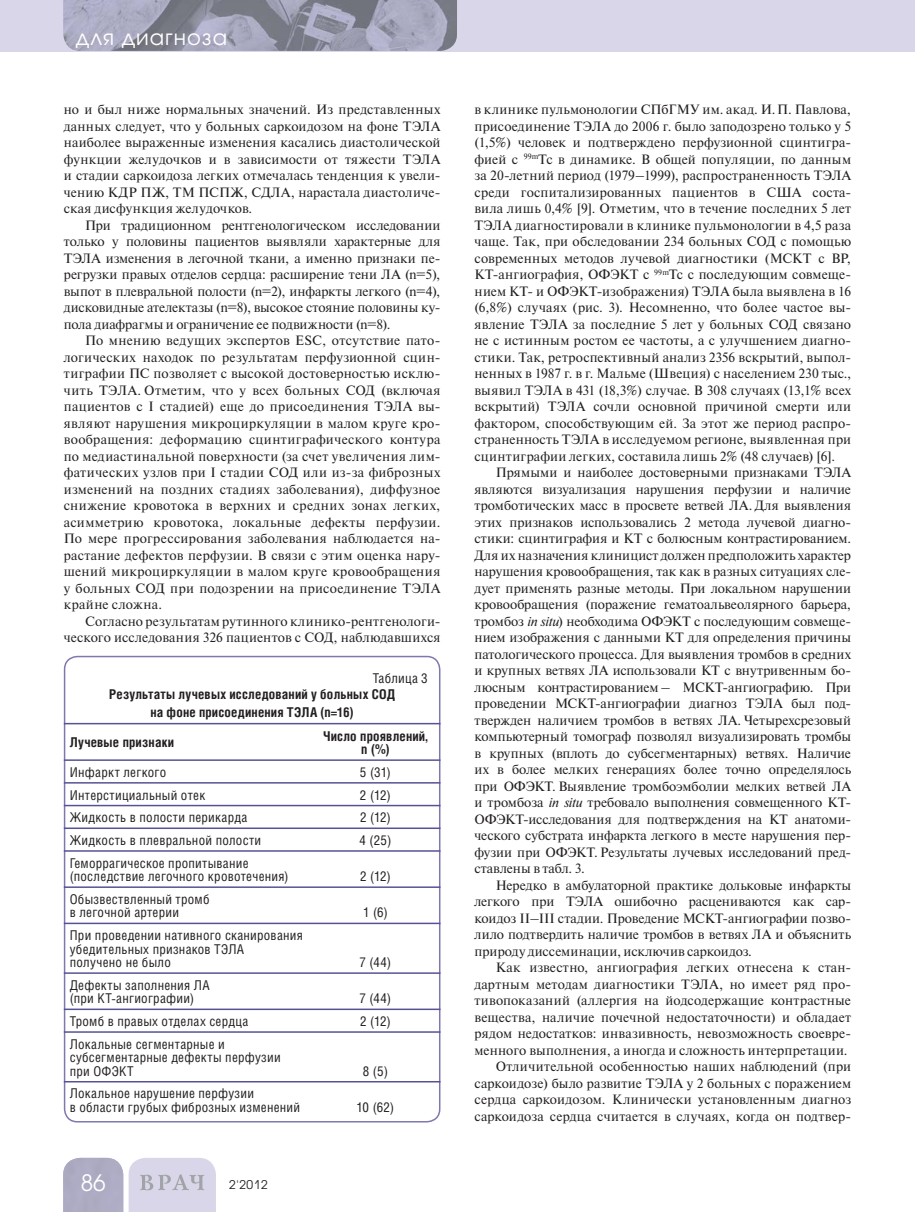
<style>
.page{position:relative;width:915px;height:1212px;background:#fff}
.page>*{position:absolute;margin:0;border:0;box-sizing:border-box;transform-origin:0 0}
.t1{font:22.5px "Avant Garde Gothic C";color:#fff}
.t2{font:21px "Avant Garde Gothic C";letter-spacing:.05em;color:#fff}
.t3{font:13.5px/16.5px "Newton C";letter-spacing:.01em;color:#231f20;text-align:justify}
.t4{font:13.5px/13.5px "Helios Cond";letter-spacing:.02em;color:#231f20}
.t5{font:700 13.5px/18px "Helios Cond";letter-spacing:.015em;color:#231f20;text-align:center}
.t6{font:12px "Avant Garde Gothic C";color:#231f20}
.s1{font-style:italic}
</style>
<div class="page">
<svg style="left:63px;top:1158px;width:153px;height:54px;background:#c7c6d8"></svg>
<div style="left:0;top:0;width:914px;height:51px;background:#d8d6e8"></div>
<img style="left:63px;top:0;width:394px;height:51px">
<div style="left:64px;top:656px;width:376px;height:466px;border:2px solid #7d78ae;border-radius:13px"></div>
<hr style="left:64px;top:723px;width:376px;height:1px;background:#575295">
<hr style="left:64px;top:759px;width:376px;height:2px;background:#575295">
<hr style="left:64px;top:782px;width:376px;height:1px;background:#575295">
<hr style="left:64px;top:805px;width:376px;height:1px;background:#575295">
<hr style="left:64px;top:827px;width:376px;height:2px;background:#575295">
<hr style="left:64px;top:850px;width:376px;height:2px;background:#575295">
<hr style="left:64px;top:886px;width:376px;height:2px;background:#575295">
<hr style="left:64px;top:923px;width:376px;height:1px;background:#575295">
<hr style="left:64px;top:972px;width:376px;height:2px;background:#575295">
<hr style="left:64px;top:1008px;width:376px;height:2px;background:#575295">
<hr style="left:64px;top:1031px;width:376px;height:2px;background:#575295">
<hr style="left:64px;top:1081px;width:376px;height:1px;background:#575295">
<h2 class="t2" style="left:76px;top:25px;width:152px">для диагноза</h2>
<p class="t3" style="left:64px;top:103px;width:378px">но и был ниже нормальных значений. Из представленных данных следует, что у больных саркоидозом на фоне ТЭЛА наиболее выраженные изменения касались диастолической функции желудочков и в зависимости от тяжести ТЭЛА и стадии саркоидоза легких отмечалась тенденция к увели&shy;чению КДР ПЖ, ТМ ПСПЖ, СДЛА, нарастала диастоличе&shy;ская дисфункция желудочков.</p>
<p class="t3" style="left:64px;top:218px;width:378px;text-indent:21px">При традиционном рентгенологическом исследовании только у половины пациентов выявляли характерные для ТЭЛА изменения в легочной ткани, а именно признаки пе&shy;регрузки правых отделов сердца: расширение тени ЛА (n=5), выпот в плевральной полости (n=2), инфаркты легкого (n=4), дисковидные ателектазы (n=8), высокое стояние половины ку&shy;пола диафрагмы и ограничение ее подвижности (n=8).</p>
<p class="t3" style="left:64px;top:334px;width:378px;text-indent:21px">По мнению ведущих экспертов ESC, отсутствие пато&shy;логических находок по результатам перфузионной сцин&shy;тиграфии ПС позволяет с высокой достоверностью исклю&shy;чить ТЭЛА. Отметим, что у всех больных СОД (включая пациентов с I стадией) еще до присоединения ТЭЛА вы&shy;являют нарушения микроциркуляции в малом круге кро&shy;вообращения: деформацию сцинтиграфического контура по медиастинальной поверхности (за счет увеличения лим&shy;фатических узлов при I стадии СОД или из-за фиброзных изменений на поздних стадиях заболевания), диффузное снижение кровотока в верхних и средних зонах легких, асимметрию кровотока, локальные дефекты перфузии.<br>По мере прогрессирования заболевания наблюдается на&shy;растание дефектов перфузии. В связи с этим оценка нару&shy;шений микроциркуляции в малом круге кровообращения у больных СОД при подозрении на присоединение ТЭЛА крайне сложна.</p>
<p class="t3" style="left:64px;top:614px;width:378px;text-align:right">Согласно результатам рутинного клинико-рентгенологи&shy;ческого исследования 326 пациентов c СОД, наблюдавшихся</p>
<p class="t4" style="left:372px;top:672px;width:56px">Таблица 3</p>
<p class="t5" style="left:109px;top:685px;width:287px">Результаты лучевых исследований у больных СОД на фоне присоединения ТЭЛА (n=16)</p>
<p class="t5" style="left:70px;top:734px;width:106px">Лучевые признаки</p>
<p class="t5" style="left:323px;top:729px;width:106px;line-height:13.5px">Число проявлений, n (%)</p>
<p class="t4" style="left:70px;top:767px;width:98px">Инфаркт легкого</p>
<p class="t4" style="left:360px;top:767px;width:32px">5 (31)</p>
<p class="t4" style="left:70px;top:789px;width:137px">Интерстициальный отек</p>
<p class="t4" style="left:360px;top:789px;width:32px">2 (12)</p>
<p class="t4" style="left:70px;top:812px;width:179px">Жидкость в полости перикарда</p>
<p class="t4" style="left:360px;top:812px;width:32px">2 (12)</p>
<p class="t4" style="left:70px;top:835px;width:193px">Жидкость в плевральной полости</p>
<p class="t4" style="left:359px;top:835px;width:33px">4 (25)</p>
<p class="t4" style="left:70px;top:857px;width:220px">Геморрагическое пропитывание (последствие легочного кровотечения)</p>
<p class="t4" style="left:360px;top:871px;width:32px">2 (12)</p>
<p class="t4" style="left:70px;top:894px;width:141px">Обызвествленный тромб в легочной артерии</p>
<p class="t4" style="left:70px;top:930px;width:234px">При проведении нативного сканирования убедительных признаков ТЭЛА<br>получено не было</p>
<p class="t4" style="left:70px;top:980px;width:141px">Дефекты заполнения ЛА (при КТ-ангиографии)</p>
<p class="t4" style="left:363px;top:907px;width:26px">1 (6)</p>
<p class="t4" style="left:359px;top:957px;width:33px">7 (44)</p>
<p class="t4" style="left:359px;top:993px;width:33px">7 (44)</p>
<p class="t4" style="left:70px;top:1016px;width:180px">Тромб в правых отделах сердца</p>
<p class="t4" style="left:360px;top:1016px;width:32px">2 (12)</p>
<p class="t4" style="left:70px;top:1038px;width:212px">Локальные сегментарные и субсегментарные дефекты перфузии при ОФЭКТ</p>
<p class="t4" style="left:362px;top:1065px;width:27px">8 (5)</p>
<p class="t4" style="left:70px;top:1088px;width:232px">Локальное нарушение перфузии<br>в области грубых фиброзных изменений</p>
<h1 class="t1" style="left:81px;top:1170px;width:26px">86</h1>
<p class="t6" style="left:229px;top:1178px;width:40px">2'2012</p>
<p class="t4" style="left:356px;top:1102px;width:39px">10 (62)</p>
<p class="t3" style="left:474px;top:103px;width:378px">в клинике пульмонологии СПбГМУ им. акад. И. П. Павлова, присоединение ТЭЛА до 2006 г. было заподозрено только у 5 (1,5%) человек и подтверждено перфузионной сцинтигра&shy;фией с <sup>99m</sup>Тс в динамике. В общей популяции, по данным за 20-летний период (1979–1999), распространенность ТЭЛА среди госпитализированных пациентов в США соста&shy;вила лишь 0,4% [9]. Отметим, что в течение последних 5 лет ТЭЛА диагностировали в клинике пульмонологии в 4,5 раза чаще. Так, при обследовании 234 больных СОД с помощью современных методов лучевой диагностики (МСКТ с ВР, КТ-ангиография, ОФЭКТ с <sup>99m</sup>Тс с последующим совмеще&shy;нием КТ- и ОФЭКТ-изображения) ТЭЛА была выявлена в 16 (6,8%) случаях (рис. 3). Несомненно, что более частое вы&shy;явление ТЭЛА за последние 5 лет у больных СОД связано не с истинным ростом ее частоты, а с улучшением диагно&shy;стики. Так, ретроспективный анализ 2356 вскрытий, выпол&shy;ненных в 1987 г. в г. Мальме (Швеция) с населением 230 тыс., выявил ТЭЛА в 431 (18,3%) случае. В 308 случаях (13,1% всех вскрытий) ТЭЛА сочли основной причиной смерти или фактором, способствующим ей. За этот же период распро&shy;страненность ТЭЛА в исследуемом регионе, выявленная при сцинтиграфии легких, составила лишь 2% (48 случаев) [6].</p>
<p class="t3" style="left:474px;top:466px;width:378px;text-indent:21px">Прямыми и наиболее достоверными признаками ТЭЛА являются визуализация нарушения перфузии и наличие тромботических масс в просвете ветвей ЛА. Для выявления этих признаков использовались 2 метода лучевой диагно&shy;стики: сцинтиграфия и КТ с болюсным контрастированием.<br>Для их назначения клиницист должен предположить характер нарушения кровообращения, так как в разных ситуациях сле&shy;дует применять разные методы. При локальном нарушении кровообращения (поражение гематоальвеолярного барьера, тромбоз <span class="s1">in situ</span>) необходима ОФЭКТ с последующим совмеще&shy;нием изображения с данными КТ для определения причины патологического процесса. Для выявления тромбов в средних и крупных ветвях ЛА использовали КТ с внутривенным бо&shy;люсным контрастированием – МСКТ-ангиографию. При проведении МСКТ-ангиографии диагноз ТЭЛА был под&shy;твержден наличием тромбов в ветвях ЛА. Четырехсрезовый компьютерный томограф позволял визуализировать тромбы в крупных (вплоть до субсегментарных) ветвях. Наличие их в более мелких генерациях более точно определялось при ОФЭКТ. Выявление тромбоэмболии мелких ветвей ЛА и тромбоза <span class="s1">in situ</span> требовало выполнения совмещенного КТ-ОФЭКТ-исследования для подтверждения на КТ анатоми&shy;ческого субстрата инфаркта легкого в месте нарушения пер&shy;фузии при ОФЭКТ. Результаты лучевых исследований пред&shy;ставлены в табл. 3.</p>
<p class="t3" style="left:474px;top:878px;width:378px;text-indent:21px">Нередко в амбулаторной практике дольковые инфаркты легкого при ТЭЛА ошибочно расцениваются как сар&shy;коидоз II–III стадии. Проведение МСКТ-ангиографии позво&shy;лило подтвердить наличие тромбов в ветвях ЛА и объяснить природу диссеминации, исключив саркоидоз.</p>
<p class="t3" style="left:474px;top:961px;width:378px;text-align:right">Как известно, ангиография легких отнесена к стан&shy;дартным методам диагностики ТЭЛА, но имеет ряд про&shy;тивопоказаний (аллергия на йодсодержащие контрастные вещества, наличие почечной недостаточности) и обладает рядом недостатков: инвазивность, невозможность своевре&shy;менного выполнения, а иногда и сложность интерпретации.<br>Отличительной особенностью наших наблюдений (при саркоидозе) было развитие ТЭЛА у 2 больных с поражением сердца саркоидозом. Клинически установленным диагноз саркоидоза сердца считается в случаях, когда он подтвер-</p>
</div>
